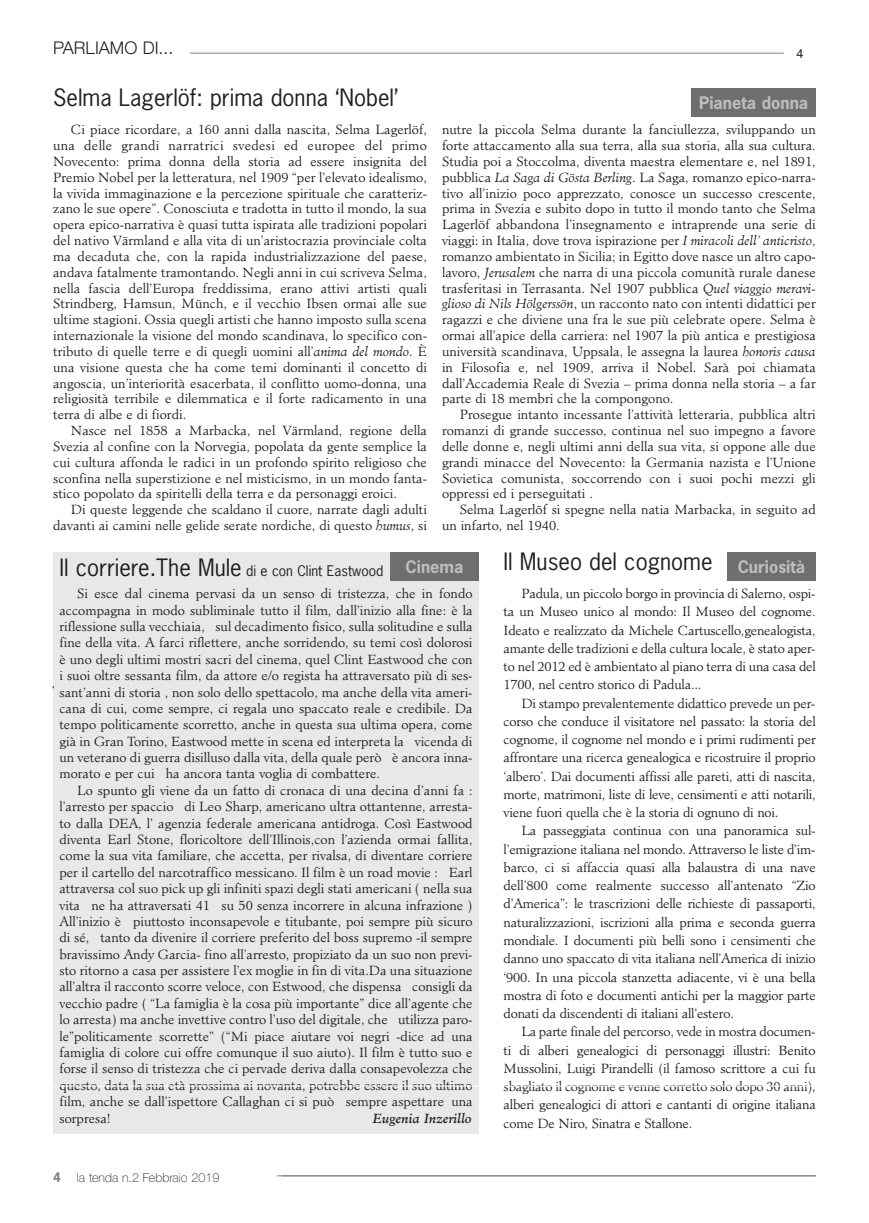
<style>
.page{position:relative;width:869px;height:1223px;background:#fff}
.page>*{position:absolute;margin:0;border:0;box-sizing:border-box;transform-origin:0 0}
.t1{font:22.5px "News Gothic";color:#231f20}
.t2{font:300 17.5px "Helvetica Neue";color:#231f20}
.t3{font:700 16.25px "News Gothic";color:#bcbec0}
.t4{font:13.75px "News Gothic";color:#231f20}
.t5{font:300 12.88px/15.9px "Minister";color:#231f20;text-align:justify}
.t6{font:italic 12.88px "Minister";color:#231f20}
.t7{font:100 12.5px "Helvetica Neue";color:#231f20}
.t8{font:700 12.5px "News Gothic";color:#808285}
.t9{font:12.5px "Helvetica";color:#231f20}
.s1{font-style:italic}
.s2{font-size:22.5px}
</style>
<div class="page">
<hr style="left:276px;top:1175px;width:539px;height:1px;background:#808285">
<div style="left:53px;top:552px;width:425px;height:581px;background:#e7e8e8"></div>
<hr style="left:53px;top:1085px;width:762px;height:1px;background:#fff">
<hr style="left:190px;top:53px;width:593px;height:1px;background:#808285">
<div style="left:691px;top:89px;width:124px;height:28px;background:#6d6e70"></div>
<div style="left:390px;top:552px;width:88px;height:28px;background:#6d6e70"></div>
<div style="left:726px;top:552px;width:89px;height:28px;background:#6d6e70"></div>
<h2 class="t2" style="left:53px;top:41px;width:121px">PARLIAMO DI...</h2>
<p class="t9" style="left:796px;top:49px;width:8px">4</p>
<p class="t3" style="left:699px;top:97px;width:110px">Pianeta donna</p>
<h1 class="t1" style="left:53px;top:89px;width:346px">Selma Lagerlöf: prima donna ‘Nobel’</h1>
<p class="t5" style="left:53px;top:123px;width:375px;text-indent:18px">Ci piace ricordare, a 160 anni dalla nascita, Selma Lagerlöf, una delle grandi narratrici svedesi ed europee del primo Novecento: prima donna della storia ad essere insignita del Premio Nobel per la letteratura, nel 1909 “per l’elevato idealismo, la vivida immaginazione e la percezione spirituale che caratteriz&shy;zano le sue opere”. Conosciuta e tradotta in tutto il mondo, la sua opera epico-narrativa è quasi tutta ispirata alle tradizioni popolari del nativo Värmland e alla vita di un’aristocrazia provinciale colta ma decaduta che, con la rapida industrializzazione del paese, andava fatalmente tramontando. Negli anni in cui scriveva Selma, nella fascia dell’Europa freddissima, erano attivi artisti quali Strindberg, Hamsun, Münch, e il vecchio Ibsen ormai alle sue ultime stagioni. Ossia quegli artisti che hanno imposto sulla scena internazionale la visione del mondo scandinava, lo specifico con&shy;tributo di quelle terre e di quegli uomini all’<span class="s1">anima del mondo</span>. È una visione questa che ha come temi dominanti il concetto di angoscia, un’interiorità esacerbata, il conflitto uomo-donna, una religiosità terribile e dilemmatica e il forte radicamento in una terra di albe e di fiordi.</p>
<p class="t5" style="left:53px;top:423px;width:375px;text-indent:18px">Nasce nel 1858 a Marbacka, nel Värmland, regione della Svezia al confine con la Norvegia, popolata da gente semplice la cui cultura affonda le radici in un profondo spirito religioso che sconfina nella superstizione e nel misticismo, in un mondo fanta&shy;stico popolato da spiritelli della terra e da personaggi eroici.</p>
<p class="t5" style="left:53px;top:502px;width:375px;text-align:right">Di queste leggende che scaldano il cuore, narrate dagli adulti davanti ai camini nelle gelide serate nordiche, di questo <span class="s1">humus</span>, si</p>
<p class="t5" style="left:442px;top:123px;width:375px">nutre la piccola Selma durante la fanciullezza, sviluppando un forte attaccamento alla sua terra, alla sua storia, alla sua cultura.<br>Studia poi a Stoccolma, diventa maestra elementare e, nel 1891, pubblica <span class="s1">La Saga di Gösta Berling</span>. La Saga, romanzo epico-narra&shy;tivo all’inizio poco apprezzato, conosce un successo crescente, prima in Svezia e subito dopo in tutto il mondo tanto che Selma Lagerlöf abbandona l’insegnamento e intraprende una serie di viaggi: in Italia, dove trova ispirazione per <span class="s1">I miracoli dell’ anticristo</span>, romanzo ambientato in Sicilia; in Egitto dove nasce un altro capo&shy;lavoro, <span class="s1">Jerusalem</span> che narra di una piccola comunità rurale danese trasferitasi in Terrasanta. Nel 1907 pubblica <span class="s1">Quel viaggio meravi&shy;glioso di Nils Hölgerssön</span>, un racconto nato con intenti didattici per ragazzi e che diviene una fra le sue più celebrate opere. Selma è ormai all’apice della carriera: nel 1907 la più antica e prestigiosa università scandinava, Uppsala, le assegna la laurea <span class="s1">honoris causa </span>in Filosofia e, nel 1909, arriva il Nobel. Sarà poi chiamata dall’Accademia Reale di Svezia – prima donna nella storia – a far parte di 18 membri che la compongono.</p>
<p class="t5" style="left:442px;top:407px;width:375px;text-indent:18px">Prosegue intanto incessante l’attività letteraria, pubblica altri romanzi di grande successo, continua nel suo impegno a favore delle donne e, negli ultimi anni della sua vita, si oppone alle due grandi minacce del Novecento: la Germania nazista e l’Unione Sovietica comunista, soccorrendo con i suoi pochi mezzi gli oppressi ed i perseguitati .</p>
<p class="t5" style="left:442px;top:502px;width:375px;text-indent:18px">Selma Lagerlöf si spegne nella natia Marbacka, in seguito ad un infarto, nel 1940.</p>
<p class="t4" style="left:59px;top:565px;width:325px"><span class="s2">Il corriere.The Mule</span> di e con Clint Eastwood</p>
<h1 class="t1" style="left:503px;top:552px;width:210px">Il Museo del cognome</h1>
<p class="t3" style="left:405px;top:560px;width:59px">Cinema</p>
<p class="t3" style="left:737px;top:560px;width:69px">Curiosità</p>
<p class="t5" style="left:59px;top:586px;width:414px;line-height:16.4px;text-indent:18px">Si esce dal cinema pervasi da un senso di tristezza, che in fondo accompagna in modo subliminale tutto il film, dall’inizio alla fine: è la riflessione sulla vecchiaia, sul decadimento fisico, sulla solitudine e sulla fine della vita. A farci riflettere, anche sorridendo, su temi così dolorosi è uno degli ultimi mostri sacri del cinema, quel Clint Eastwood che con i suoi oltre sessanta film, da attore e/o regista ha attraversato più di ses&shy;sant’anni di storia , non solo dello spettacolo, ma anche della vita ameri&shy;cana di cui, come sempre, ci regala uno spaccato reale e credibile. Da tempo politicamente scorretto, anche in questa sua ultima opera, come già in Gran Torino, Eastwood mette in scena ed interpreta la vicenda di un veterano di guerra disilluso dalla vita, della quale però è ancora inna&shy;morato e per cui ha ancora tanta voglia di combattere.</p>
<p class="t5" style="left:59px;top:783px;width:414px;line-height:16.4px;text-indent:18px">Lo spunto gli viene da un fatto di cronaca di una decina d’anni fa : l’arresto per spaccio di Leo Sharp, americano ultra ottantenne, arresta&shy;to dalla DEA, l’ agenzia federale americana antidroga. Così Eastwood diventa Earl Stone, floricoltore dell’Illinois,con l’azienda ormai fallita, come la sua vita familiare, che accetta, per rivalsa, di diventare corriere per il cartello del narcotraffico messicano. Il film è un road movie : Earl attraversa col suo pick up gli infiniti spazi degli stati americani ( nella sua vita ne ha attraversati 41 su 50 senza incorrere in alcuna infrazione )<br>All’inizio è piuttosto inconsapevole e titubante, poi sempre più sicuro di sé, tanto da divenire il corriere preferito del boss supremo -il sempre bravissimo Andy Garcia- fino all’arresto, propiziato da un suo non previ&shy;sto ritorno a casa per assistere l’ex moglie in fin di vita.Da una situazione all’altra il racconto scorre veloce, con Estwood, che dispensa consigli da vecchio padre ( “La famiglia è la cosa più importante” dice all’agente che lo arresta) ma anche invettive contro l’uso del digitale, che utilizza paro&shy;le”politicamente scorrette” (“Mi piace aiutare voi negri -dice ad una famiglia di colore cui offre comunque il suo aiuto). Il film è tutto suo e forse il senso di tristezza che ci pervade deriva dalla consapevolezza che questo, data la sua età prossima ai novanta, potrebbe essere il suo ultimo film, anche se dall’ispettore Callaghan ci si può sempre aspettare una sorpresa!</p>
<p class="t6" style="left:373px;top:1112px;width:100px">Eugenia Inzerillo</p>
<p class="t8" style="left:53px;top:1172px;width:9px">4</p>
<p class="t7" style="left:77px;top:1172px;width:144px">la tenda n.2 Febbraio 2019</p>
<p class="t5" style="left:503px;top:585px;width:313px;line-height:18.2px;text-indent:18px">Padula, un piccolo borgo in provincia di Salerno, ospi&shy;ta un Museo unico al mondo: Il Museo del cognome.<br>Ideato e realizzato da Michele Cartuscello,genealogista, amante delle tradizioni e della cultura locale, è stato aper&shy;to nel 2012 ed è ambientato al piano terra di una casa del 1700, nel centro storico di Padula...</p>
<p class="t5" style="left:503px;top:695px;width:313px;line-height:18.2px;text-indent:18px">Di stampo prevalentemente didattico prevede un per&shy;corso che conduce il visitatore nel passato: la storia del cognome, il cognome nel mondo e i primi rudimenti per affrontare una ricerca genealogica e ricostruire il proprio ‘albero’. Dai documenti affissi alle pareti, atti di nascita, morte, matrimoni, liste di leve, censimenti e atti notarili, viene fuori quella che è la storia di ognuno di noi.</p>
<p class="t5" style="left:503px;top:822px;width:313px;line-height:18.2px;text-indent:18px">La passeggiata continua con una panoramica sul&shy;l’emigrazione italiana nel mondo. Attraverso le liste d’im&shy;barco, ci si affaccia quasi alla balaustra di una nave dell’800 come realmente successo all’antenato “Zio d’America”: le trascrizioni delle richieste di passaporti, naturalizzazioni, iscrizioni alla prima e seconda guerra mondiale. I documenti più belli sono i censimenti che danno uno spaccato di vita italiana nell’America di inizio ‘900. In una piccola stanzetta adiacente, vi è una bella mostra di foto e documenti antichi per la maggior parte donati da discendenti di italiani all’estero.</p>
<p class="t5" style="left:503px;top:1023px;width:313px;line-height:18.2px;text-indent:18px">La parte finale del percorso, vede in mostra documen&shy;ti di alberi genealogici di personaggi illustri: Benito Mussolini, Luigi Pirandelli (il famoso scrittore a cui fu sbagliato il cognome e venne corretto solo dopo 30 anni), alberi genealogici di attori e cantanti di origine italiana come De Niro, Sinatra e Stallone.</p>
</div>
